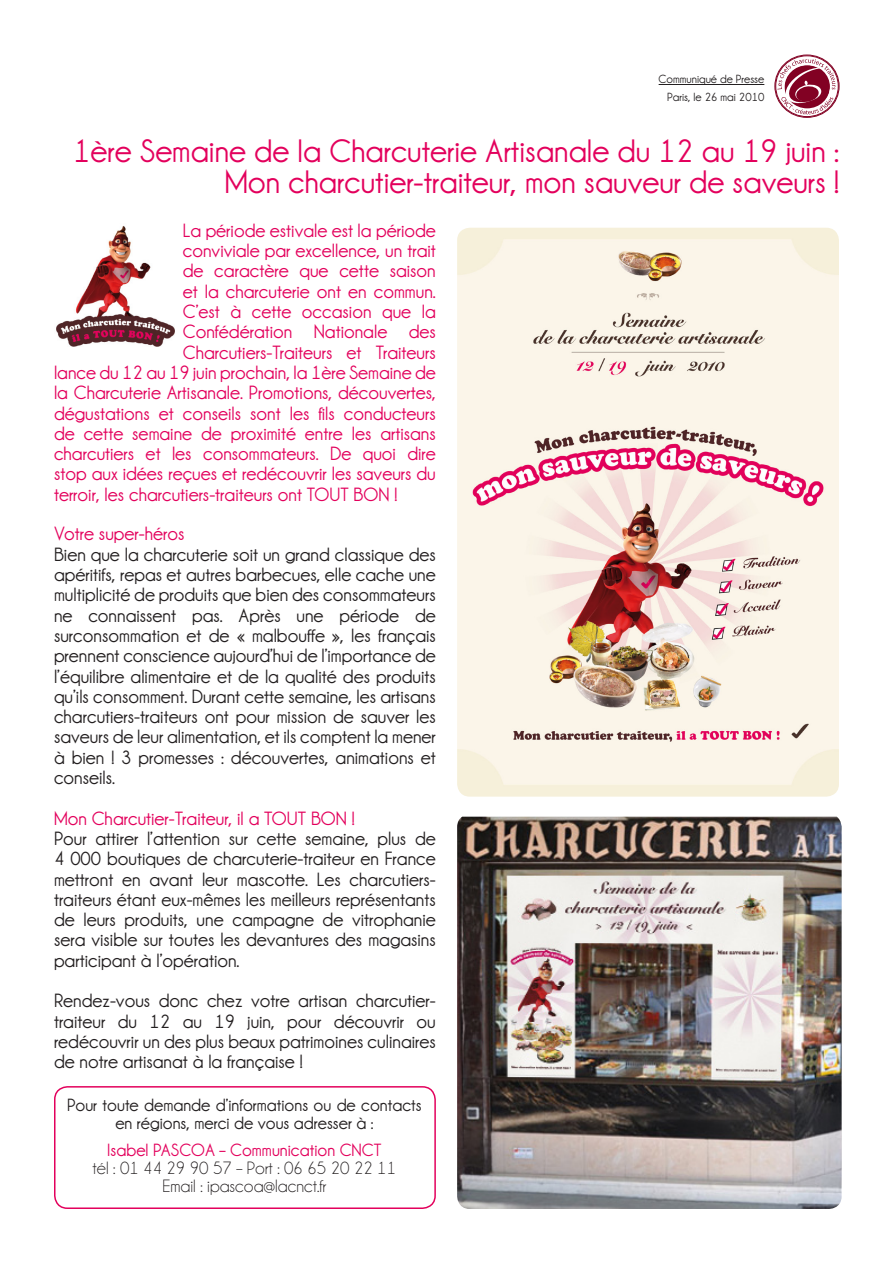
<style>
.page{position:relative;width:893px;height:1263px;background:#fff}
.page>*{position:absolute;margin:0;border:0;box-sizing:border-box;transform-origin:0 0}
.t1{font:700 33px "Champagne&Limousines";color:#e3005c}
.t2{font:700 19.5px/20.2px "Champagne&Limousines";color:#231f20;text-align:justify}
.t3{font:700 19.5px "Champagne&Limousines";color:#e3005c}
.t4{font:700 18px/18px "Champagne&Limousines";color:#231f20;text-align:center}
.t5{font:18px "Champagne&Limousines";color:#231f20}
.t6{font:700 18px "Champagne&Limousines";color:#e3005c}
.t7{font:700 12px "Champagne&Limousines";color:#231f20}
</style>
<div class="page">
<hr style="left:659px;top:84px;width:105px;height:1px;background:#231f20">
<svg style="left:777px;top:59px;width:61px;height:55px"></svg>
<div style="left:54px;top:1086px;width:382px;height:123px;border:2px solid #e3005c;border-radius:13px"></div>
<img style="left:457px;top:228px;width:382px;height:569px">
<img style="left:457px;top:817px;width:385px;height:392px">
<img style="left:56px;top:226px;width:118px;height:120px">
<p class="t7" style="left:659px;top:72px;width:107px">Communiqué de Presse</p>
<p class="t7" style="left:667px;top:90px;width:99px">Paris, le 26 mai 2010</p>
<p class="t1" style="left:73px;top:132px;width:767px">1ère Semaine de la Charcuterie Artisanale du 12 au 19 juin :</p>
<p class="t1" style="left:225px;top:163px;width:616px">Mon charcutier-traiteur, mon sauveur de saveurs !</p>
<p class="t3" style="left:183px;top:219px;width:255px">La période estivale est la période</p>
<p class="t3" style="left:183px;top:239px;width:255px">conviviale par excellence, un trait</p>
<p class="t3" style="left:183px;top:260px;width:255px">de caractère que cette saison</p>
<p class="t3" style="left:183px;top:280px;width:255px">et la charcuterie ont en commun.</p>
<p class="t3" style="left:183px;top:300px;width:255px">C’est à cette occasion que la</p>
<p class="t3" style="left:183px;top:321px;width:255px">Confédération Nationale des</p>
<p class="t3" style="left:183px;top:341px;width:255px">Charcutiers-Traiteurs et Traiteurs</p>
<p class="t3" style="left:54px;top:361px;width:383px">lance du 12 au 19 juin prochain, la 1ère Semaine de</p>
<p class="t3" style="left:54px;top:382px;width:383px">la Charcuterie Artisanale. Promotions, découvertes,</p>
<p class="t3" style="left:54px;top:402px;width:383px">dégustations et conseils sont les fils conducteurs</p>
<p class="t3" style="left:54px;top:422px;width:383px">de cette semaine de proximité entre les artisans</p>
<p class="t3" style="left:54px;top:442px;width:383px">charcutiers et les consommateurs. De quoi dire</p>
<p class="t3" style="left:54px;top:463px;width:383px">stop aux idées reçues et redécouvrir les saveurs du</p>
<p class="t3" style="left:54px;top:483px;width:345px">terroir, les charcutiers-traiteurs ont TOUT BON !</p>
<p class="t3" style="left:54px;top:523px;width:132px">Votre super-héros</p>
<p class="t2" style="left:54px;top:544px;width:383px">Bien que la charcuterie soit un grand classique des apéritifs, repas et autres barbecues, elle cache une multiplicité de produits que bien des consommateurs ne connaissent pas. Après une période de surconsommation et de « malbouffe », les français prennent conscience aujourd’hui de l’importance de l’équilibre alimentaire et de la qualité des produits qu’ils consomment. Durant cette semaine, les artisans charcutiers-traiteurs ont pour mission de sauver les saveurs de leur alimentation, et ils comptent la mener à bien ! 3 promesses : découvertes, animations et conseils.</p>
<p class="t3" style="left:54px;top:807px;width:302px">Mon Charcutier-Traiteur, il a TOUT BON !</p>
<p class="t2" style="left:54px;top:828px;width:383px">Pour attirer l’attention sur cette semaine, plus de 4 000 boutiques de charcuterie-traiteur en France mettront en avant leur mascotte. Les charcutiers&shy;traiteurs étant eux-mêmes les meilleurs représentants de leurs produits, une campagne de vitrophanie sera visible sur toutes les devantures des magasins participant à l’opération.</p>
<p class="t2" style="left:54px;top:990px;width:383px">Rendez-vous donc chez votre artisan charcutier&shy;traiteur du 12 au 19 juin, pour découvrir ou redécouvrir un des plus beaux patrimoines culinaires de notre artisanat à la française !</p>
<p class="t4" style="left:67px;top:1095px;width:356px">Pour toute demande d’informations ou de contacts en régions, merci de vous adresser à :</p>
<p class="t6" style="left:107px;top:1139px;width:276px">Isabel PASCOA – Communication CNCT</p>
<p class="t5" style="left:93px;top:1157px;width:305px">tél : 01 44 29 90 57 – Port : 06 65 20 22 11</p>
<p class="t5" style="left:162px;top:1175px;width:166px">Email : ipascoa@lacnct.fr</p>
</div>
